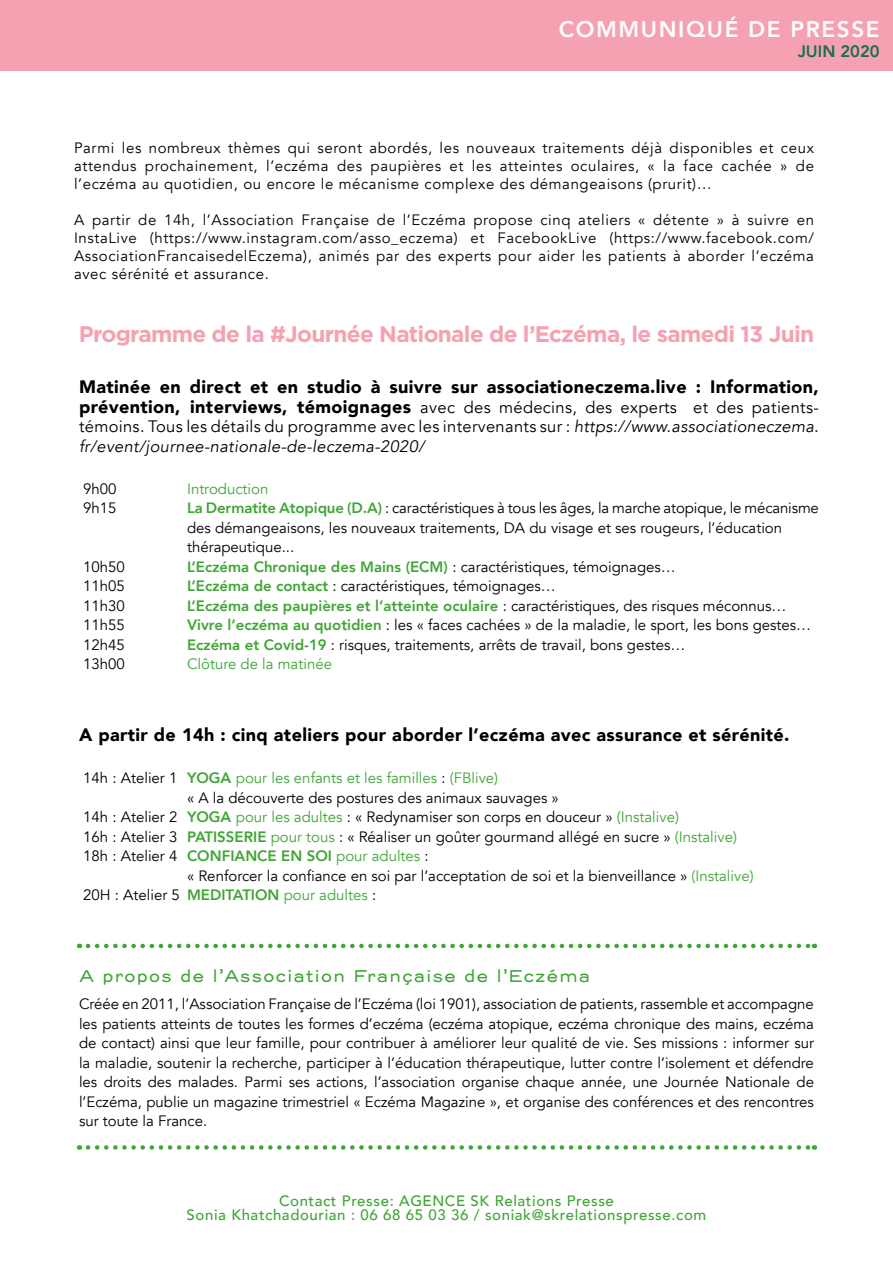
<style>
.page{position:relative;width:893px;height:1263px;background:#fff}
.page>*{position:absolute;margin:0;border:0;box-sizing:border-box;transform-origin:0 0}
.t1{font:700 22.5px "Gotham";letter-spacing:-.03em;color:#f5a1b1}
.t2{font:800 22.5px "Avenir";letter-spacing:.07em;color:#fff}
.t3{font:900 18px "Avenir";letter-spacing:.02em;color:#000}
.t4{font:16.5px/19.5px "Avenir";letter-spacing:.02em;color:#000;text-align:justify}
.t5{font:16.5px "Trio Grotesk";color:#3fa535}
.t6{font:800 16.5px "Avenir";color:#15704e}
.t7{font:15px/19.5px "Avenir";color:#000;text-align:justify}
.t8{font:800 15px "Avenir";color:#3fa535}
.t9{font:500 15px/13.5px "Avenir";letter-spacing:.04em;color:#3fa535;text-align:center}
.t10{font:15px "Avenir";color:#3fa535}
.s1{font-weight:900;font-size:18px}
.s2{font-style:italic}
.s3{font-weight:800;color:#3fa535}
.s4{font-weight:400;color:#000}
.s5{color:#000}
.s6{font-weight:800}
.s7{color:#3fa535}
.s8{font-weight:400}
</style>
<div class="page">
<svg style="left:88px;top:944px;width:727px;height:4px"></svg>
<svg style="left:88px;top:1145px;width:727px;height:5px"></svg>
<div style="left:0;top:0;width:893px;height:70px;background:#f5a1b1"></div>
<h1 class="t2" style="left:559px;top:12px;width:322px">COMMUNIQUÉ DE PRESSE</h1>
<p class="t6" style="left:798px;top:38px;width:83px">JUIN 2020</p>
<p class="t7" style="left:74px;top:139px;width:741px;line-height:18px">Parmi les nombreux thèmes qui seront abordés, les nouveaux traitements déjà disponibles et ceux attendus prochainement, l’eczéma des paupières et les atteintes oculaires, « la face cachée » de l’eczéma au quotidien, ou encore le mécanisme complexe des démangeaisons (prurit)…</p>
<p class="t7" style="left:74px;top:211px;width:741px;line-height:18px">A partir de 14h, l’Association Française de l’Eczéma propose cinq ateliers « détente » à suivre en InstaLive (https://www.instagram.com/asso_eczema) et FacebookLive (https://www.facebook.com/ AssociationFrancaisedelEczema), animés par des experts pour aider les patients à aborder l’eczéma avec sérénité et assurance.</p>
<h1 class="t1" style="left:79px;top:321px;width:737px">Programme de la #Journée Nationale de l’Eczéma, le samedi 13 Juin</h1>
<p class="t3" style="left:79px;top:372px;width:741px">Matinée en direct et en studio à suivre sur associationeczema.live : Information,</p>
<p class="t4" style="left:79px;top:398px;width:741px"><span class="s1">prévention, interviews, témoignages</span> avec des médecins, des experts et des patients&shy;témoins. Tous les détails du programme avec les intervenants sur : <span class="s2">https://www.associationeczema. fr/event/journee-nationale-de-leczema-2020/</span></p>
<p class="t7" style="left:83px;top:479px;width:35px">9h00</p>
<p class="t10" style="left:187px;top:480px;width:83px">Introduction</p>
<p class="t7" style="left:83px;top:499px;width:35px">9h15</p>
<p class="t7" style="left:187px;top:499px;width:633px;text-align:left"><span class="s3">La Dermatite Atopique (D.A)</span> : caractéristiques à tous les âges, la marche atopique, le mécanisme des démangeaisons, les nouveaux traitements, DA du visage et ses rougeurs, l’éducation thérapeutique...</p>
<p class="t7" style="left:83px;top:557px;width:43px">10h50</p>
<p class="t8" style="left:187px;top:555px;width:490px">L’Eczéma Chronique des Mains (ECM) <span class="s4">: caractéristiques, témoignages…</span></p>
<p class="t7" style="left:83px;top:577px;width:43px">11h05</p>
<p class="t7" style="left:187px;top:577px;width:370px"><span class="s3">L’Eczéma de contact</span> : caractéristiques, témoignages…</p>
<p class="t7" style="left:83px;top:596px;width:43px">11h30</p>
<p class="t8" style="left:187px;top:594px;width:601px">L’Eczéma des paupières et l’atteinte oculaire <span class="s4">: caractéristiques, des risques méconnus…</span></p>
<p class="t7" style="left:83px;top:616px;width:43px">11h55</p>
<p class="t7" style="left:187px;top:616px;width:626px"><span class="s3">Vivre l’eczéma au quotidien</span> : les « faces cachées » de la maladie, le sport, les bons gestes…</p>
<p class="t7" style="left:83px;top:635px;width:43px">12h45</p>
<p class="t7" style="left:187px;top:635px;width:500px"><span class="s3">Eczéma et Covid-19</span> : risques, traitements, arrêts de travail, bons gestes…</p>
<p class="t7" style="left:83px;top:655px;width:43px">13h00</p>
<p class="t10" style="left:187px;top:655px;width:146px">Clôture de la matinée</p>
<p class="t3" style="left:79px;top:720px;width:712px">A partir de 14h : cinq ateliers pour aborder l’eczéma avec assurance et sérénité.</p>
<p class="t10" style="left:83px;top:769px;width:416px"><span class="s5">14h : Atelier 1</span> <span class="s6">YOGA</span> pour les enfants et les familles <span class="s5">:</span> (FBlive)</p>
<p class="t7" style="left:187px;top:788px;width:373px">« A la découverte des postures des animaux sauvages »</p>
<p class="t7" style="left:83px;top:808px;width:597px">14h : Atelier 2 <span class="s3">YOGA</span> <span class="s7">pour les adultes</span> : « Redynamiser son corps en douceur » <span class="s7">(Instalive)</span></p>
<p class="t7" style="left:83px;top:827px;width:655px">16h : Atelier 3 <span class="s3">PATISSERIE</span> <span class="s7">pour tous</span> : « Réaliser un goûter gourmand allégé en sucre » <span class="s7">(Instalive)</span></p>
<p class="t8" style="left:83px;top:844px;width:347px"><span class="s4">18h : Atelier 4</span> CONFIANCE EN SOI <span class="s8">pour adultes</span> <span class="s4">:</span></p>
<p class="t7" style="left:187px;top:866px;width:568px">« Renforcer la confiance en soi par l’acceptation de soi et la bienveillance » <span class="s7">(Instalive)</span></p>
<p class="t7" style="left:83px;top:886px;width:294px">20H : Atelier 5 <span class="s3">MEDITATION</span> <span class="s7">pour adultes</span> :</p>
<p class="t5" style="left:79px;top:965px;width:513px">A propos de l’Association Française de l’Eczéma</p>
<p class="t7" style="left:79px;top:994px;width:736px">Créée en 2011, l’Association Française de l’Eczéma (loi 1901), association de patients, rassemble et accompagne les patients atteints de toutes les formes d’eczéma (eczéma atopique, eczéma chronique des mains, eczéma de contact) ainsi que leur famille, pour contribuer à améliorer leur qualité de vie. Ses missions : informer sur la maladie, soutenir la recherche, participer à l’éducation thérapeutique, lutter contre l’isolement et défendre les droits des malades. Parmi ses actions, l’association organise chaque année, une Journée Nationale de l’Eczéma, publie un magazine trimestriel « Eczéma Magazine », et organise des conférences et des rencontres sur toute la France.</p>
<p class="t9" style="left:187px;top:1193px;width:521px">Contact Presse: AGENCE SK Relations Presse<br>Sonia Khatchadourian : 06 68 65 03 36 / soniak@skrelationspresse.com</p>
</div>
